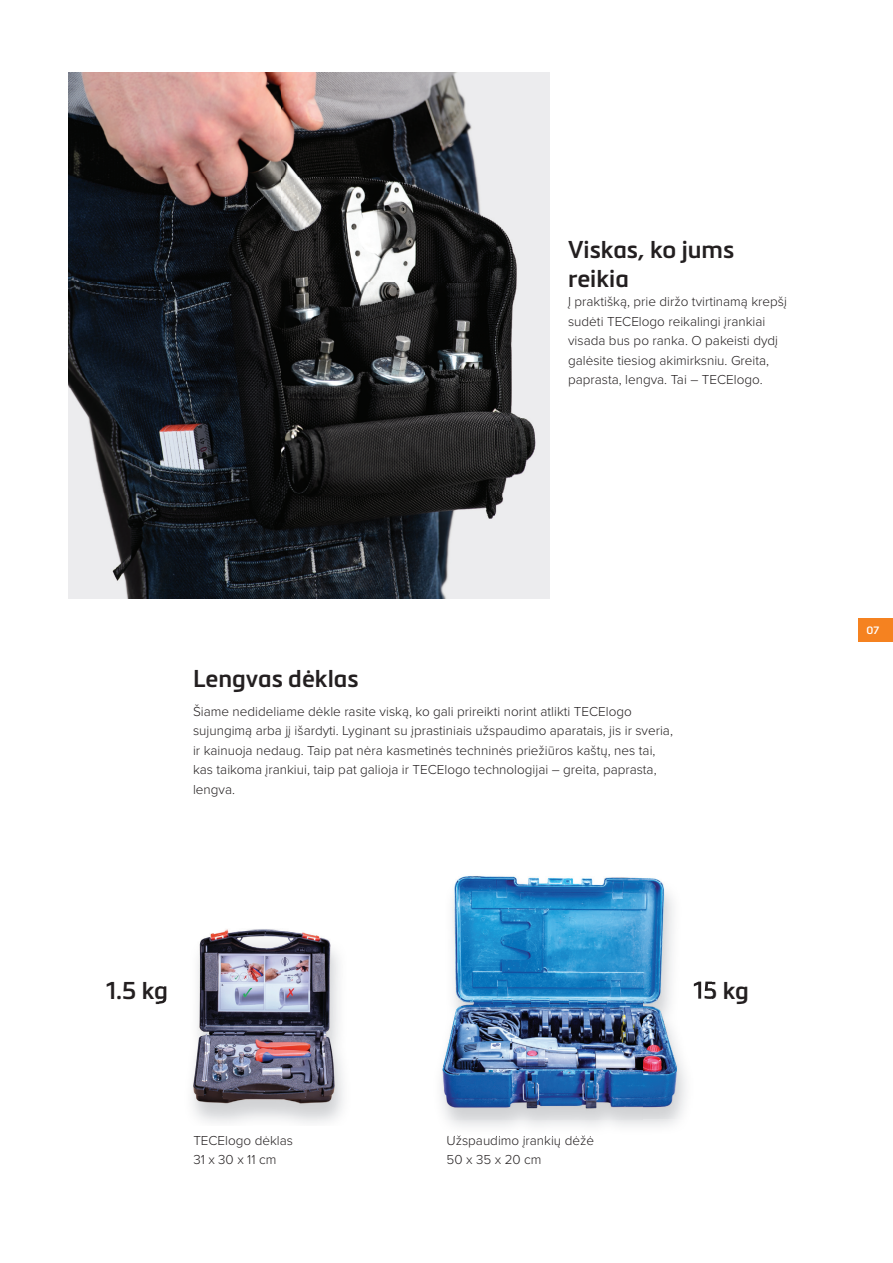
<style>
.page{position:relative;width:893px;height:1263px;background:#fff}
.page>*{position:absolute;margin:0;border:0;box-sizing:border-box;transform-origin:0 0}
.t1{font:600 24px/29.2px "Metronic Pro";color:#231f20}
.t2{font:300 13.5px/19.5px "Proxima Nova";color:#231f20}
.t3{font:600 10.5px "Metronic Pro";color:#fff}
</style>
<div class="page">
<img style="left:441px;top:915px;width:253px;height:212px">
<img style="left:452px;top:876px;width:222px;height:39px">
<img style="left:695px;top:981px;width:16px;height:18px">
<img style="left:159px;top:986px;width:8px;height:18px">
<img style="left:192px;top:930px;width:151px;height:193px">
<img style="left:68px;top:72px;width:481px;height:527px">
<div style="left:859px;top:618px;width:34px;height:24px;background:#f58220"></div>
<h1 class="t1" style="left:568px;top:234px;width:168px">Viskas, ko jums reikia</h1>
<p class="t2" style="left:568px;top:291px;width:220px">Į praktišką, prie diržo tvirtinamą krepšį sudėti TECElogo reikalingi įrankiai visada bus po ranka. O pakeisti dydį galėsite tiesiog akimirksniu. Greita, paprasta, lengva. Tai – TECElogo.</p>
<h1 class="t1" style="left:193px;top:663px;width:167px">Lengvas dėklas</h1>
<p class="t2" style="left:193px;top:701px;width:481px">Šiame nedideliame dėkle rasite viską, ko gali prireikti norint atlikti TECElogo sujungimą arba jį išardyti. Lyginant su įprastiniais užspaudimo aparatais, jis ir sveria, ir kainuoja nedaug. Taip pat nėra kasmetinės techninės priežiūros kaštų, nes tai, kas taikoma įrankiui, taip pat galioja ir TECElogo technologijai – greita, paprasta, lengva.</p>
<h1 class="t1" style="left:106px;top:975px;width:63px">1.5 kg</h1>
<h1 class="t1" style="left:693px;top:975px;width:57px">15 kg</h1>
<p class="t2" style="left:193px;top:1130px;width:101px">TECElogo dėklas<br>31 x 30 x 11 cm</p>
<p class="t2" style="left:446px;top:1130px;width:149px">Užspaudimo įrankių dėžė<br>50 x 35 x 20 cm</p>
<p class="t3" style="left:867px;top:624px;width:14px">07</p>
</div>
